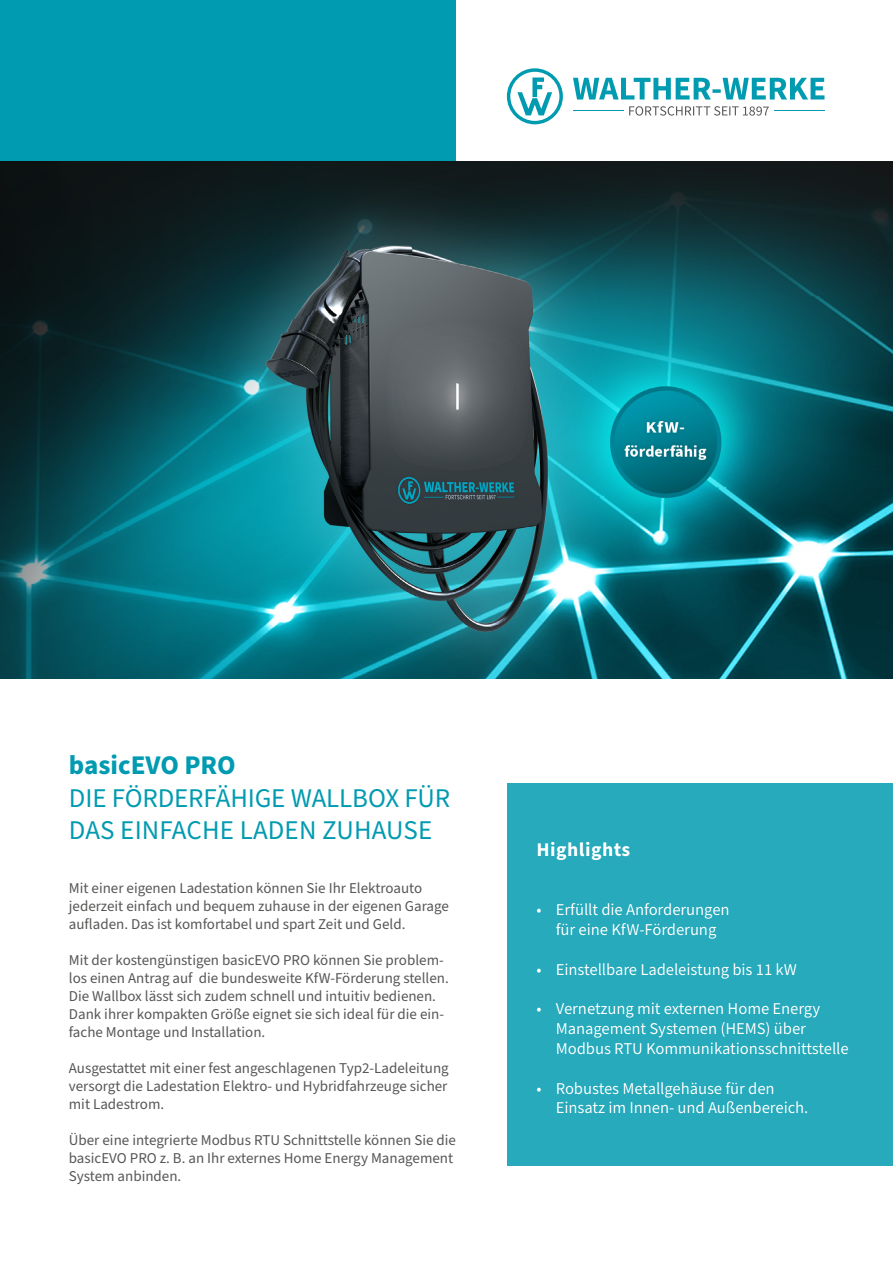
<style>
.page{position:relative;width:893px;height:1263px;background:#fff}
.page>*{position:absolute;margin:0;border:0;box-sizing:border-box;transform-origin:0 0}
.t1{font:27px/32.4px "Source Sans Pro";letter-spacing:-.005em;color:#009bb1}
.t2{font:700 27px "Source Sans Pro";color:#009bb1}
.t3{font:700 19.5px "Source Sans Pro";letter-spacing:.025em;color:#fff}
.t4{font:16.5px/19.8px "Source Sans Pro";color:#fff}
.t5{font:15px/18px "Source Sans Pro";color:#575756}
</style>
<div class="page">
<img style="left:0;top:242px;width:893px;height:436px">
<div style="left:0;top:0;width:456px;height:162px;background:#009bb1"></div>
<svg style="left:573px;top:78px;width:251px;height:22px"></svg>
<svg style="left:507px;top:68px;width:56px;height:56px"></svg>
<svg style="left:629px;top:106px;width:140px;height:10px"></svg>
<hr style="left:573px;top:110px;width:50px;height:1px;background:#009bb1">
<hr style="left:774px;top:110px;width:50px;height:1px;background:#009bb1">
<div style="left:507px;top:783px;width:386px;height:383px;background:#27aabc"></div>
<svg style="left:536px;top:841px;width:313px;height:273px"></svg>
<svg style="left:0;top:162px;width:893px;height:80px;background:#102022"></svg>
<h1 class="t2" style="left:69px;top:747px;width:168px">basicEVO PRO</h1>
<h1 class="t1" style="left:69px;top:782px;width:383px">DIE FÖRDERFÄHIGE WALLBOX FÜR<br>DAS EINFACHE LADEN ZUHAUSE</h1>
<p class="t5" style="left:69px;top:879px;width:382px">Mit einer eigenen Ladestation können Sie Ihr Elektroauto jederzeit einfach und bequem zuhause in der eigenen Garage aufladen. Das ist komfortabel und spart Zeit und Geld.</p>
<p class="t5" style="left:69px;top:951px;width:381px">Mit der kostengünstigen basicEVO PRO können Sie problem&shy;los einen Antrag auf die bundesweite KfW-Förderung stellen.<br>Die Wallbox lässt sich zudem schnell und intuitiv bedienen.<br>Dank ihrer kompakten Größe eignet sie sich ideal für die ein&shy;fache Montage und Installation.</p>
<p class="t5" style="left:69px;top:1059px;width:381px;text-align:justify">Ausgestattet mit einer fest angeschlagenen Typ2-Ladeleitung versorgt die Ladestation Elektro- und Hybridfahrzeuge sicher mit Ladestrom.</p>
<p class="t5" style="left:69px;top:1131px;width:389px">Über eine integrierte Modbus RTU Schnittstelle können Sie die basicEVO PRO z. B. an Ihr externes Home Energy Management<br>System anbinden.</p>
<h2 class="t3" style="left:537px;top:836px;width:95px">Highlights</h2>
<p class="t4" style="left:537px;top:900px;width:194px;text-align:center">• Erfüllt die Anforderungen für eine KfW-Förderung</p>
<p class="t4" style="left:537px;top:960px;width:261px">• Einstellbare Ladeleistung bis 11 kW</p>
<p class="t4" style="left:556px;top:999px;width:294px;text-indent:-19px">• Vernetzung mit externen Home Energy<br>Management Systemen (HEMS) über<br>Modbus RTU Kommunikationsschnittstelle</p>
<p class="t4" style="left:556px;top:1079px;width:254px;text-indent:-19px">• Robustes Metallgehäuse für den<br>Einsatz im Innen- und Außenbereich.</p>
</div>
